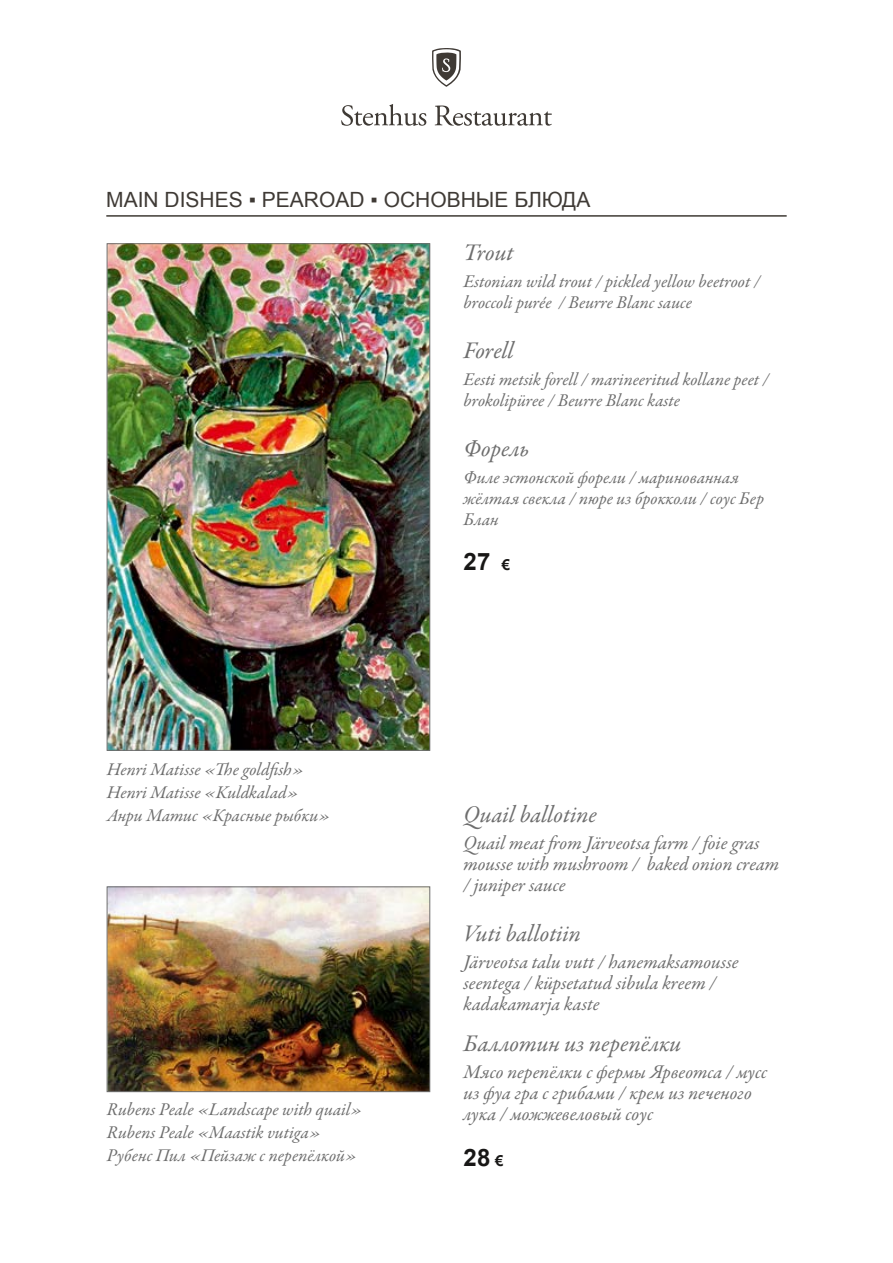
<style>
.page{position:relative;width:893px;height:1263px;background:#fff}
.page>*{position:absolute;margin:0;border:0;box-sizing:border-box;transform-origin:0 0}
.t1{font:italic 24px "Garamond Premr Pro";color:#6e6e6e}
.t2{font:700 24px "Arial";color:#181716}
.t3{font:21px "Arial";color:#3f3a35}
.t4{font:italic 19.5px/21px "Garamond Premr Pro";color:#6e6e6e}
.t5{font:italic 18px/21px "Garamond Premr Pro";color:#6e6e6e}
.s1{font-size:15px}
</style>
<div class="page">
<svg style="left:432px;top:48px;width:29px;height:39px"></svg>
<svg style="left:341px;top:104px;width:85px;height:22px"></svg>
<svg style="left:435px;top:106px;width:117px;height:20px"></svg>
<img style="left:109px;top:245px;width:319px;height:503px">
<div style="left:107px;top:243px;width:323px;height:507px;border:1px solid #6e6e6e"></div>
<hr style="left:106px;top:215px;width:681px;height:2px;background:#3f3a35">
<img style="left:109px;top:889px;width:319px;height:201px">
<div style="left:107px;top:887px;width:323px;height:205px;border:1px solid #6e6e6e"></div>
<p class="t3" style="left:106px;top:186px;width:486px">MAIN DISHES ▪ PEAROAD ▪ ОСНОВНЫЕ БЛЮДА</p>
<p class="t5" style="left:107px;top:759px;width:225px;line-height:23.1px">Henri Matisse «The goldfish»<br>Henri Matisse «Kuldkalad»<br>Анри Матис «Красные рыбки»</p>
<p class="t5" style="left:107px;top:1098px;width:257px;line-height:23.1px">Rubens Peale «Landscape with quail»<br>Rubens Peale «Maastik vutiga»<br>Рубенс Пил «Пейзаж с перепёлкой»</p>
<h1 class="t1" style="left:463px;top:237px;width:52px">Trout</h1>
<p class="t5" style="left:463px;top:272px;width:298px">Estonian wild trout / pickled yellow beetroot / broccoli purée / Beurre Blanc sauce</p>
<h1 class="t1" style="left:463px;top:335px;width:52px">Forell</h1>
<p class="t5" style="left:463px;top:370px;width:307px">Eesti metsik forell / marineeritud kollane peet / brokolipüree / Beurre Blanc kaste</p>
<h1 class="t1" style="left:463px;top:433px;width:67px">Форель</h1>
<p class="t5" style="left:463px;top:468px;width:302px">Филе эстонской форели / маринованная жёлтая свекла / пюре из брокколи / соус Бер<br>Блан</p>
<h1 class="t2" style="left:463px;top:546px;width:48px">27 <span class="s1">€</span></h1>
<h1 class="t1" style="left:463px;top:799px;width:135px">Quail ballotine</h1>
<p class="t4" style="left:463px;top:833px;width:317px">Quail meat from Järveotsa farm / foie gras mousse with mushroom / baked onion cream / juniper sauce</p>
<h1 class="t1" style="left:463px;top:918px;width:119px">Vuti ballotiin</h1>
<p class="t4" style="left:463px;top:952px;width:277px">Järveotsa talu vutt / hanemaksamousse seentega / küpsetatud sibula kreem / kadakamarja kaste</p>
<h1 class="t1" style="left:463px;top:1028px;width:219px">Баллотин из перепёлки</h1>
<p class="t4" style="left:463px;top:1063px;width:305px">Мясо перепёлки с фермы Ярвеотса / мусс из фуа гра с грибами / крем из печеного лука / можжевеловый соус</p>
<h1 class="t2" style="left:463px;top:1141px;width:41px">28 <span class="s1">€</span></h1>
</div>
